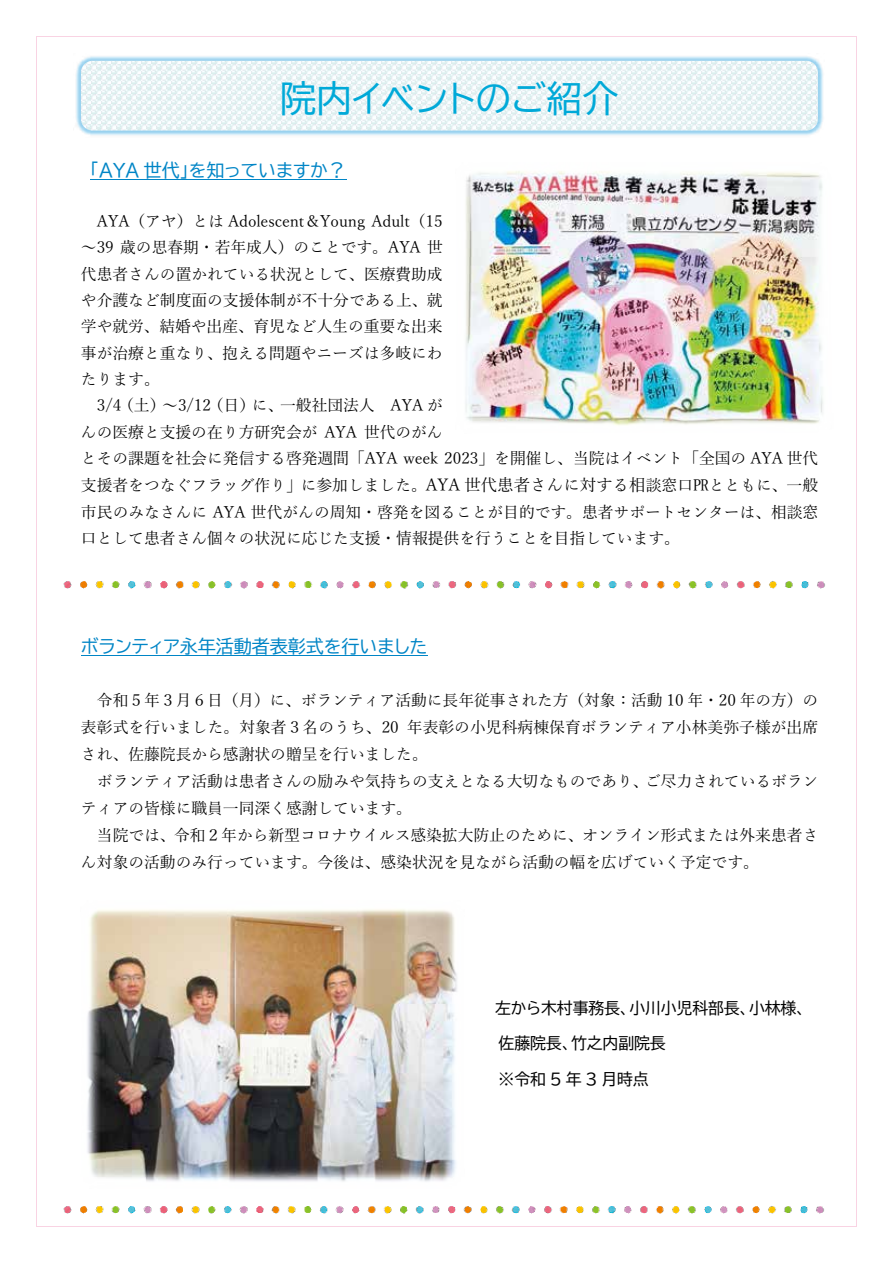
<style>
.page{position:relative;width:893px;height:1263px;background:#fff}
.page>*{position:absolute;margin:0;border:0;box-sizing:border-box;transform-origin:0 0}
.t1{font:36px "BIZ UDP Gothic";color:#00a9d8}
.t2{font:18px "BIZ UDP Gothic";color:#0085c6}
.t3{font:15.9px/26.4px "Yu Mincho";color:#000}
.t4{font:15.9px "BIZ UDP Gothic";color:#000}
.s1{font-size:16.5px}
</style>
<div class="page">
<img style="left:63px;top:581px;width:762px;height:8px">
<img style="left:63px;top:1206px;width:761px;height:8px">
<hr style="left:90px;top:179px;width:256px;height:1px;background:#0085c6">
<hr style="left:81px;top:655px;width:346px;height:1px;background:#0085c6">
<img style="left:76px;top:56px;width:747px;height:80px">
<svg style="left:81px;top:61px;width:737px;height:70px"></svg>
<img style="left:465px;top:171px;width:358px;height:255px">
<img style="left:87px;top:909px;width:370px;height:273px">
<hr style="left:37px;top:36px;width:819px;height:1px;background:#f9d3e3">
<hr style="left:36px;top:37px;width:1px;height:1189px;background:#f9d3e3">
<hr style="left:856px;top:37px;width:1px;height:1189px;background:#f9d3e3">
<hr style="left:37px;top:1226px;width:819px;height:1px;background:#f9d3e3">
<h1 class="t1" style="left:280px;top:80px;width:340px">院内イベントのご紹介</h1>
<p class="t2" style="left:90px;top:161px;width:257px">「AYA 世代」を知っていますか？</p>
<p class="t3" style="left:81px;top:206px;width:363px;text-align:justify;text-indent:16px">AYA（アヤ）とは Adolescent＆Young Adult（15～39 歳の思春期・若年成人）のことです。AYA 世代患者さんの置かれている状況として、医療費助成や介護など制度面の支援体制が不十分である上、就学や就労、結婚や出産、育児など人生の重要な出来事が治療と重なり、抱える問題やニーズは多岐にわたります。</p>
<p class="t3" style="left:81px;top:391px;width:739px;text-indent:16px">3/4（土）～3/12（日）に、一般社団法人 AYA が<br>んの医療と支援の在り方研究会が AYA 世代のがん<br>とその課題を社会に発信する啓発週間「AYA week 2023」を開催し、当院はイベント「全国の AYA 世代支援者をつなぐフラッグ作り」に参加しました。<span class="s1">AYA 世代患者さんに対する相</span>談窓口㏚とともに、一般市民のみなさんに AYA 世代がんの周知・啓発を図ることが目的です。患者サポートセンターは、相談窓口として患者さん個々の状況に応じた支援・情報提供を行うことを目指しています。</p>
<p class="t2" style="left:81px;top:637px;width:348px">ボランティア永年活動者表彰式を行いました</p>
<p class="t3" style="left:81px;top:685px;width:739px;line-height:27px;text-align:justify;text-indent:16px">令和５年３月６日（月）に、ボランティア活動に長年従事された方（対象：活動 10 年・20 年の方）の表彰式を行いました。対象者３名のうち、20 年表彰の小児科病棟保育ボランティア小林美弥子様が出席され、佐藤院長から感謝状の贈呈を行いました。</p>
<p class="t3" style="left:81px;top:766px;width:739px;line-height:27px;text-indent:16px">ボランティア活動は患者さんの励みや気持ちの支えとなる大切なものであり、ご尽力されているボランティアの皆様に職員一同深く感謝しています。</p>
<p class="t3" style="left:81px;top:820px;width:739px;line-height:27px;text-indent:16px">当院では、令和２年から新型コロナウイルス感染拡大防止のために、オンライン形式または外来患者さん対象の活動のみ行っています。今後は、感染状況を見ながら活動の幅を広げていく予定です。</p>
<p class="t4" style="left:495px;top:1000px;width:312px">左から木村事務長、小川小児科部長、小林様、</p>
<p class="t4" style="left:498px;top:1035px;width:169px">佐藤院長、竹之内副院長</p>
<p class="t4" style="left:498px;top:1071px;width:152px">※令和 5 年 3 月時点</p>
</div>
